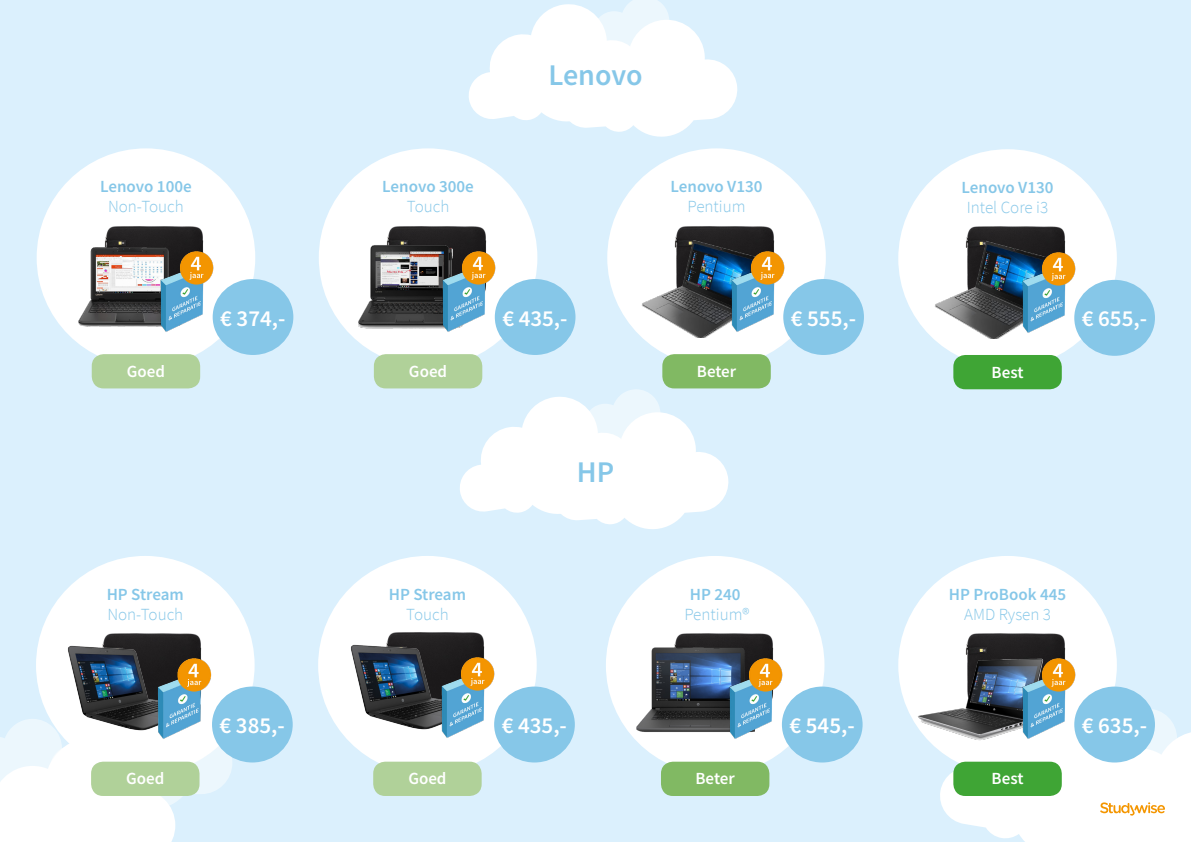
<style>
.page{position:relative;width:1191px;height:842px;background:#dbf0fd}
.page>*{position:absolute;margin:0;border:0;box-sizing:border-box;transform-origin:0 0}
.t1{font:600 30px "Source Sans Pro";letter-spacing:-.005em;color:#86c7e8}
.t2{font:600 22.9px "Source Sans Pro";color:#fff}
.t3{font:600 17px "Source Sans Pro";color:#86c7e8}
.t4{font:300 17px "Source Sans Pro";color:#86c7e8}
.t5{font:600 17px "Source Sans Pro";color:#fff}
</style>
<div class="page">
<svg style="left:460px;top:389px;width:269px;height:140px"></svg>
<svg style="left:469px;top:0;width:268px;height:137px"></svg>
<svg style="left:940px;top:709px;width:251px;height:133px;background:#f9fbfa"></svg>
<div style="left:606px;top:556px;width:218px;height:218px;background:#fff;border-radius:50%"></div>
<div style="left:782px;top:686px;width:80px;height:76px;background:#86c7e8;border-radius:50%"></div>
<img style="left:675px;top:633px;width:99px;height:24px">
<img style="left:636px;top:644px;width:119px;height:88px">
<img style="left:711px;top:657px;width:85px;height:85px">
<div style="left:661px;top:762px;width:108px;height:34px;background:#81b963;border-radius:12px"></div>
<div style="left:898px;top:556px;width:218px;height:218px;background:#fff;border-radius:50%"></div>
<div style="left:1074px;top:686px;width:81px;height:76px;background:#86c7e8;border-radius:50%"></div>
<img style="left:966px;top:633px;width:100px;height:24px">
<img style="left:918px;top:646px;width:129px;height:99px">
<img style="left:1003px;top:657px;width:85px;height:85px">
<div style="left:953px;top:762px;width:108px;height:34px;background:#3fa535;border-radius:12px"></div>
<div style="left:37px;top:148px;width:218px;height:219px;background:#fff;border-radius:50%"></div>
<div style="left:36px;top:556px;width:219px;height:218px;background:#fff;border-radius:50%"></div>
<div style="left:319px;top:148px;width:218px;height:219px;background:#fff;border-radius:50%"></div>
<div style="left:318px;top:556px;width:219px;height:218px;background:#fff;border-radius:50%"></div>
<div style="left:607px;top:148px;width:219px;height:219px;background:#fff;border-radius:50%"></div>
<div style="left:898px;top:149px;width:218px;height:219px;background:#fff;border-radius:50%"></div>
<div style="left:213px;top:279px;width:80px;height:76px;background:#86c7e8;border-radius:50%"></div>
<div style="left:212px;top:686px;width:81px;height:76px;background:#86c7e8;border-radius:50%"></div>
<div style="left:495px;top:279px;width:80px;height:76px;background:#86c7e8;border-radius:50%"></div>
<svg style="left:0;top:687px;width:232px;height:155px"></svg>
<div style="left:494px;top:686px;width:81px;height:76px;background:#86c7e8;border-radius:50%"></div>
<div style="left:783px;top:279px;width:81px;height:76px;background:#86c7e8;border-radius:50%"></div>
<div style="left:1074px;top:280px;width:81px;height:76px;background:#86c7e8;border-radius:50%"></div>
<img style="left:106px;top:226px;width:98px;height:23px">
<img style="left:78px;top:235px;width:104px;height:92px">
<img style="left:142px;top:249px;width:85px;height:85px">
<img style="left:63px;top:633px;width:139px;height:112px">
<img style="left:139px;top:657px;width:85px;height:85px">
<img style="left:347px;top:632px;width:138px;height:112px">
<img style="left:422px;top:656px;width:85px;height:85px">
<img style="left:388px;top:226px;width:99px;height:23px">
<img style="left:346px;top:236px;width:122px;height:99px">
<img style="left:424px;top:249px;width:85px;height:85px">
<img style="left:675px;top:226px;width:100px;height:23px">
<img style="left:642px;top:237px;width:114px;height:101px">
<img style="left:712px;top:249px;width:85px;height:85px">
<img style="left:966px;top:226px;width:100px;height:24px">
<img style="left:935px;top:238px;width:114px;height:101px">
<img style="left:1003px;top:250px;width:85px;height:85px">
<div style="left:92px;top:354px;width:108px;height:34px;background:#b0d199;border-radius:12px"></div>
<div style="left:91px;top:762px;width:108px;height:34px;background:#b0d199;border-radius:12px"></div>
<div style="left:374px;top:354px;width:108px;height:34px;background:#b0d199;border-radius:12px"></div>
<div style="left:373px;top:762px;width:108px;height:34px;background:#b0d199;border-radius:12px"></div>
<div style="left:662px;top:354px;width:108px;height:34px;background:#81b963;border-radius:12px"></div>
<div style="left:953px;top:355px;width:108px;height:34px;background:#3fa535;border-radius:12px"></div>
<h1 class="t1" style="left:548px;top:56px;width:96px">Lenovo</h1>
<p class="t3" style="left:100px;top:175px;width:93px">Lenovo 100e</p>
<p class="t4" style="left:108px;top:196px;width:77px">Non-Touch</p>
<p class="t3" style="left:382px;top:175px;width:93px">Lenovo 300e</p>
<p class="t4" style="left:407px;top:196px;width:44px">Touch</p>
<p class="t3" style="left:670px;top:175px;width:94px">Lenovo V130</p>
<p class="t4" style="left:687px;top:196px;width:60px">Pentium</p>
<p class="t3" style="left:961px;top:176px;width:94px">Lenovo V130</p>
<p class="t4" style="left:966px;top:197px;width:83px">Intel Core i3</p>
<h2 class="t2" style="left:220px;top:303px;width:67px">€ 374,-</h2>
<h2 class="t2" style="left:502px;top:303px;width:67px">€ 435,-</h2>
<h2 class="t2" style="left:791px;top:303px;width:67px">€ 555,-</h2>
<h2 class="t2" style="left:1082px;top:304px;width:67px">€ 655,-</h2>
<p class="t5" style="left:127px;top:360px;width:40px">Goed</p>
<p class="t5" style="left:409px;top:360px;width:40px">Goed</p>
<p class="t5" style="left:697px;top:360px;width:41px">Beter</p>
<p class="t5" style="left:991px;top:361px;width:33px">Best</p>
<h1 class="t1" style="left:577px;top:452px;width:39px">HP</h1>
<p class="t3" style="left:107px;top:583px;width:79px">HP Stream</p>
<p class="t4" style="left:107px;top:604px;width:77px">Non-Touch</p>
<p class="t3" style="left:389px;top:583px;width:79px">HP Stream</p>
<p class="t4" style="left:406px;top:604px;width:44px">Touch</p>
<p class="t3" style="left:690px;top:583px;width:52px">HP 240</p>
<p class="t4" style="left:684px;top:604px;width:66px">Pentium®</p>
<p class="t3" style="left:949px;top:583px;width:119px">HP ProBook 445</p>
<p class="t4" style="left:964px;top:604px;width:88px">AMD Rysen 3</p>
<h2 class="t2" style="left:220px;top:710px;width:67px">€ 385,-</h2>
<h2 class="t2" style="left:502px;top:710px;width:67px">€ 435,-</h2>
<h2 class="t2" style="left:789px;top:710px;width:67px">€ 545,-</h2>
<h2 class="t2" style="left:1082px;top:710px;width:67px">€ 635,-</h2>
<p class="t5" style="left:126px;top:767px;width:40px">Goed</p>
<p class="t5" style="left:408px;top:767px;width:40px">Goed</p>
<p class="t5" style="left:695px;top:767px;width:41px">Beter</p>
<p class="t5" style="left:991px;top:767px;width:33px">Best</p>
</div>
